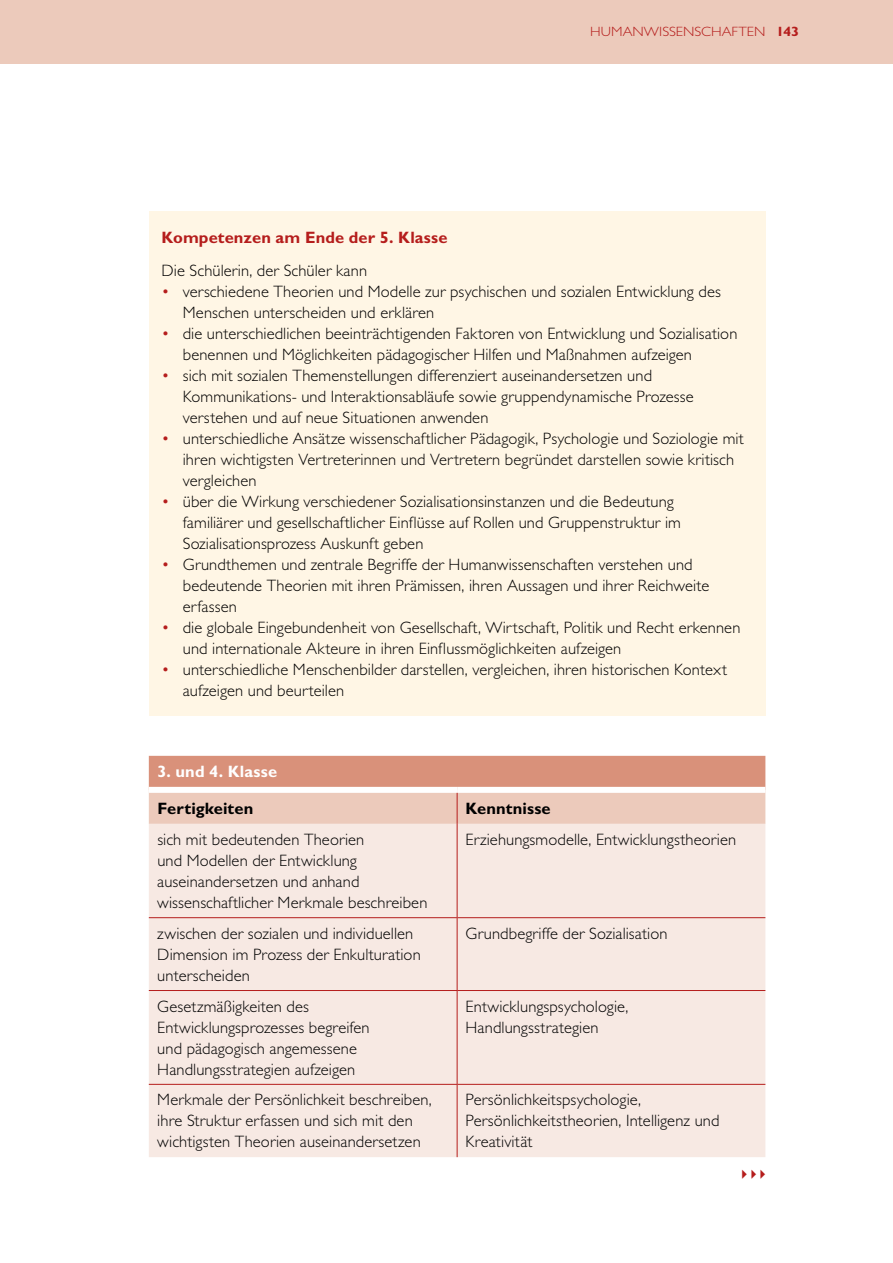
<style>
.page{position:relative;width:893px;height:1263px;background:#fff}
.page>*{position:absolute;margin:0;border:0;box-sizing:border-box;transform-origin:0 0}
.t1{font:300 16.5px/21px "Gill Sans Std";letter-spacing:.01em;color:#000}
.t2{font:700 16.5px "Gill Sans Std";letter-spacing:.01em;color:#b51d1c}
.t3{font:700 16.5px "Gill Sans Std";letter-spacing:.005em;color:#000}
.t4{font:700 16.5px "Gill Sans Std";letter-spacing:.015em;color:#fff}
.t5{font:300 13.5px "Gill Sans Std";color:#b51d1c;scale:1.09 1}
.t6{font:700 13.5px "Gill Sans Std";color:#b51d1c;scale:1.09 1}
.s1{color:#b51d1c}
</style>
<div class="page">
<div style="left:0;top:0;width:893px;height:64px;background:#eccabb"></div>
<svg style="left:149px;top:756px;width:616px;height:68px;background:#e2ad9a"></svg>
<div style="left:149px;top:824px;width:616px;height:333px;background:#f7e9e3"></div>
<div style="left:149px;top:787px;width:308px;height:6px;background:#fff"></div>
<div style="left:457px;top:787px;width:308px;height:6px;background:#fff"></div>
<hr style="left:457px;top:793px;width:1px;height:31px;background:#b51d1c">
<hr style="left:457px;top:824px;width:1px;height:93px;background:#b51d1c">
<hr style="left:149px;top:917px;width:308px;height:1px;background:#b51d1c">
<hr style="left:457px;top:917px;width:308px;height:1px;background:#b51d1c">
<hr style="left:457px;top:918px;width:1px;height:72px;background:#b51d1c">
<hr style="left:149px;top:990px;width:308px;height:1px;background:#b51d1c">
<hr style="left:457px;top:990px;width:308px;height:1px;background:#b51d1c">
<hr style="left:457px;top:991px;width:1px;height:93px;background:#b51d1c">
<hr style="left:149px;top:1084px;width:308px;height:1px;background:#b51d1c">
<hr style="left:457px;top:1084px;width:308px;height:1px;background:#b51d1c">
<hr style="left:457px;top:1085px;width:1px;height:72px;background:#b51d1c">
<div style="left:149px;top:212px;width:616px;height:504px;background:#fff6e5"></div>
<p class="t5" style="left:590px;top:24px;width:162px">Hu manwiss enschaften</p>
<p class="t6" style="left:776px;top:24px;width:23px">143</p>
<p class="t2" style="left:162px;top:227px;width:287px">Kompetenzen am Ende der 5. Klasse</p>
<p class="t1" style="left:162px;top:260px;width:207px">Die Schülerin, der Schüler kann</p>
<p class="t1" style="left:183px;top:281px;width:540px;text-indent:-21px"><span class="s1">•</span> verschiedene Theorien und Modelle zur psychischen und sozialen Entwicklung des<br>Menschen unterscheiden und erklären</p>
<p class="t1" style="left:183px;top:323px;width:556px;text-indent:-21px"><span class="s1">•</span> die unterschiedlichen beeinträchtigenden Faktoren von Entwicklung und Sozialisation benennen und Möglichkeiten pädagogischer H ilfen und Maßnahmen aufzeigen</p>
<p class="t1" style="left:183px;top:365px;width:512px;text-indent:-21px"><span class="s1">•</span> sich mit sozialen Themenstellungen differenziert auseinandersetzen und<br>Kommunikations- und I nteraktionsabläufe sowie gruppendynamische Prozesse verstehen und auf neue Situationen anwenden</p>
<p class="t1" style="left:183px;top:428px;width:563px;text-indent:-21px"><span class="s1">•</span> unterschiedliche Ansätze wissenschaftlicher Pädagogik, Psychologie und Soziologie mit ihren wichtigsten Vertreterinnen und Vertretern begründet darstellen sowie kritisch vergleichen</p>
<p class="t1" style="left:183px;top:491px;width:500px;text-indent:-21px"><span class="s1">•</span> über die Wirkung verschiedener Sozialisationsinstanzen und die Bedeutung familiärer und gesellschaftlicher Einflüsse auf Rollen und Gruppenstruktur im<br>Sozialisationsprozess Auskunft geben</p>
<p class="t1" style="left:183px;top:554px;width:528px;text-indent:-21px"><span class="s1">•</span> Grundthemen und zentrale Begriffe der H umanwissenschaften verstehen und bedeutende Theorien mit ihren Prämissen, ihren Aussagen und ihrer Reichweite erfassen</p>
<p class="t1" style="left:183px;top:617px;width:559px;text-indent:-21px"><span class="s1">•</span> die globale Eingebundenheit von Gesellschaft, Wirtschaft, Politik und Recht erkennen und internationale Akteure in ihren Einflussmöglichkeiten aufzeigen</p>
<p class="t1" style="left:183px;top:659px;width:546px;text-indent:-21px"><span class="s1">•</span> unterschiedliche Menschenbilder darstellen, vergleichen, ihren historischen Kontext aufzeigen und beurteilen</p>
<p class="t4" style="left:157px;top:762px;width:121px">3. und 4. Klasse</p>
<p class="t3" style="left:157px;top:799px;width:97px">Fertigkeiten</p>
<p class="t3" style="left:466px;top:799px;width:87px">Kenntnisse</p>
<p class="t1" style="left:157px;top:829px;width:272px">sich mit bedeutenden Theorien<br>und Modellen der Entwicklung auseinandersetzen und anhand wissenschaftlicher M erkmale beschreiben</p>
<p class="t1" style="left:466px;top:829px;width:272px">Erziehungsmodelle, Entwicklungstheorien</p>
<p class="t1" style="left:157px;top:923px;width:265px">zwischen der sozialen und individuellen<br>Dimension im Prozess der Enkulturation unterscheiden</p>
<p class="t1" style="left:466px;top:923px;width:203px">Grundbegriffe der Sozialisation</p>
<p class="t1" style="left:157px;top:996px;width:214px">Gesetzmäßigkeiten des<br>Entwicklungsprozesses begreifen und pädagogisch angemessene<br>H andlungsstrategien aufzeigen</p>
<p class="t1" style="left:466px;top:996px;width:164px">Entwicklungspsychologie,<br>H andlungsstrategien</p>
<p class="t1" style="left:157px;top:1089px;width:276px">Merkmale der Persönlichkeit beschreiben, ihre Struktur erfassen und sich mit den wichtigsten Theorien auseinandersetzen</p>
<p class="t1" style="left:466px;top:1089px;width:255px">Persönlichkeitspsychologie,<br>Persönlichkeitstheorien, I ntelligenz und<br>Kreativität</p>
</div>
